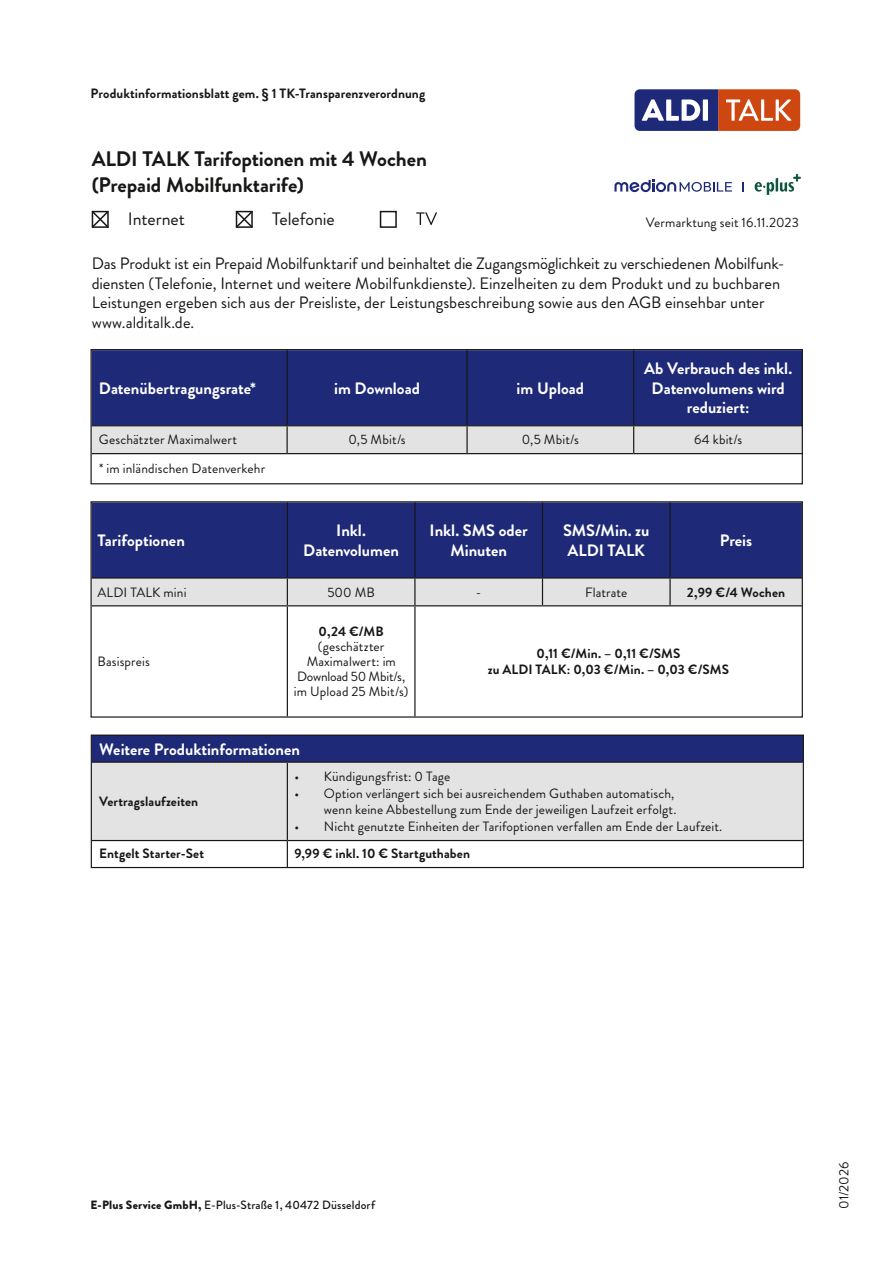
<style>
.page{position:relative;width:893px;height:1263px;background:#fff}
.page>*{position:absolute;margin:0;border:0;box-sizing:border-box;transform-origin:0 0}
.H1_Head_14_PT_Bold_schwarz{font:700 21px/25.2px "Brandon Grotesque";letter-spacing:-.005em;color:#181716}
.P_Copy_12_PT_regular_schwarz{font:18px "Brandon Grotesque";letter-spacing:-.005em;color:#181716}
.P_Copy_11_PT_Regular_schwarz{font:16.5px/19.5px "Brandon Grotesque";letter-spacing:-.005em;color:#181716}
.TAB_Tabellenhead{font:700 16.5px/19.5px "Brandon Grotesque";color:#fff;text-align:center}
.TAB_Tabellentext_9_PT_Regular_schwarz{font:13.5px/15px "Brandon Grotesque";letter-spacing:.01em;color:#181716;text-align:right}
.TAB_Tabellentext_9_PT_Regular_schwarz-2{font:700 13.5px/16.5px "Brandon Grotesque";letter-spacing:.005em;color:#181716;text-align:center}
.P_Copy_9_PT_regular_schwarz{font:13.5px "Brandon Grotesque";letter-spacing:.01em;color:#181716}
.P_Copy_9_PT_regular_schwarz-2{font:700 13.5px "Brandon Grotesque";letter-spacing:.005em;color:#181716}
.P_Copy_8_PT_Medium_schwarz{font:500 12px "Brandon Grotesque";letter-spacing:.015em;color:#181716}
.s1{font-weight:700}
.s2{font-weight:900}
</style>
<div class="page">
<div style="left:380px;top:211px;width:17px;height:17px;border:2px solid #181716"></div>
<svg style="left:91px;top:210px;width:18px;height:18px"></svg>
<svg style="left:235px;top:210px;width:18px;height:18px"></svg>
<svg style="left:416px;top:212px;width:21px;height:13px"></svg>
<div style="left:92px;top:351px;width:709px;height:74px;background:#1e2a77"></div>
<hr style="left:287px;top:350px;width:1px;height:75px;background:#181716">
<hr style="left:466px;top:350px;width:2px;height:75px;background:#181716">
<hr style="left:633px;top:350px;width:1px;height:75px;background:#181716">
<hr style="left:92px;top:425px;width:195px;height:1px;background:#181716">
<hr style="left:287px;top:425px;width:180px;height:1px;background:#181716">
<hr style="left:467px;top:425px;width:167px;height:1px;background:#181716">
<hr style="left:634px;top:425px;width:169px;height:1px;background:#181716">
<div style="left:92px;top:426px;width:709px;height:27px;background:#e3e3e3"></div>
<hr style="left:92px;top:453px;width:195px;height:1px;background:#181716">
<hr style="left:287px;top:453px;width:180px;height:1px;background:#181716">
<hr style="left:467px;top:453px;width:167px;height:1px;background:#181716">
<hr style="left:634px;top:453px;width:169px;height:1px;background:#181716">
<div style="left:90px;top:349px;width:713px;height:135px;border:1px solid #181716"></div>
<div style="left:92px;top:736px;width:711px;height:26px;background:#1e2a77"></div>
<div style="left:93px;top:763px;width:709px;height:77px;background:#e3e3e3"></div>
<hr style="left:92px;top:761px;width:195px;height:2px;background:#181716">
<hr style="left:287px;top:761px;width:516px;height:2px;background:#181716">
<hr style="left:287px;top:763px;width:1px;height:77px;background:#181716">
<svg style="left:93px;top:840px;width:709px;height:26px"></svg>
<div style="left:91px;top:734px;width:713px;height:134px;border:1px solid #181716"></div>
<div style="left:92px;top:503px;width:709px;height:74px;background:#1e2a77"></div>
<svg style="left:92px;top:606px;width:709px;height:110px"></svg>
<hr style="left:287px;top:502px;width:1px;height:75px;background:#181716">
<hr style="left:414px;top:502px;width:1px;height:75px;background:#181716">
<hr style="left:542px;top:502px;width:1px;height:75px;background:#181716">
<hr style="left:669px;top:502px;width:2px;height:75px;background:#181716">
<hr style="left:92px;top:577px;width:195px;height:2px;background:#181716">
<hr style="left:287px;top:577px;width:128px;height:2px;background:#181716">
<hr style="left:415px;top:577px;width:127px;height:2px;background:#181716">
<hr style="left:542px;top:577px;width:128px;height:2px;background:#181716">
<div style="left:92px;top:578px;width:709px;height:27px;background:#e3e3e3"></div>
<hr style="left:670px;top:577px;width:132px;height:2px;background:#181716">
<hr style="left:669px;top:579px;width:2px;height:26px;background:#181716">
<hr style="left:92px;top:605px;width:195px;height:1px;background:#181716">
<hr style="left:287px;top:605px;width:128px;height:1px;background:#181716">
<hr style="left:287px;top:606px;width:1px;height:110px;background:#181716">
<hr style="left:415px;top:605px;width:127px;height:1px;background:#181716">
<hr style="left:414px;top:606px;width:1px;height:110px;background:#181716">
<hr style="left:542px;top:605px;width:128px;height:1px;background:#181716">
<hr style="left:670px;top:605px;width:132px;height:1px;background:#181716">
<div style="left:90px;top:501px;width:713px;height:217px;border:1px solid #181716"></div>
<svg style="left:634px;top:89px;width:166px;height:42px;background:#935f66"></svg>
<svg style="left:755px;top:174px;width:46px;height:21px"></svg>
<svg style="left:614px;top:180px;width:118px;height:12px"></svg>
<p class="P_Copy_9_PT_regular_schwarz-2" style="left:91px;top:84px;width:336px">Produktinformationsblatt gem. § 1 TK-Transparenzverordnung</p>
<h1 class="H1_Head_14_PT_Bold_schwarz" style="left:92px;top:147px;width:337px">ALDI TALK Tarifoptionen mit 4 Wochen (Prepaid Mobilfunktarife)</h1>
<p class="P_Copy_12_PT_regular_schwarz" style="left:128px;top:206px;width:58px">Internet</p>
<p class="P_Copy_12_PT_regular_schwarz" style="left:272px;top:206px;width:64px">Telefonie</p>
<p class="P_Copy_9_PT_regular_schwarz" style="left:646px;top:213px;width:154px">Vermarktung seit 16.11.2023</p>
<p class="P_Copy_11_PT_Regular_schwarz" style="left:92px;top:254px;width:694px">Das Produkt ist ein Prepaid Mobilfunktarif und beinhaltet die Zugangsmöglichkeit zu verschiedenen Mobilfunk&shy;diensten (Telefonie, Internet und weitere Mobilfunkdienste). Einzelheiten zu dem Produkt und zu buchbaren Leistungen ergeben sich aus der Preisliste, der Leistungsbeschreibung sowie aus den AGB einsehbar unter www.alditalk.de.</p>
<p class="TAB_Tabellenhead" style="left:99px;top:379px;width:159px">Datenübertragungsrate*</p>
<p class="TAB_Tabellenhead" style="left:334px;top:379px;width:87px">im Download</p>
<p class="TAB_Tabellenhead" style="left:517px;top:379px;width:69px">im Upload</p>
<p class="TAB_Tabellenhead" style="left:644px;top:359px;width:150px">Ab Verbrauch des inkl.<br>Datenvolumens wird reduziert:</p>
<p class="TAB_Tabellentext_9_PT_Regular_schwarz" style="left:99px;top:432px;width:140px">Geschätzter Maximalwert</p>
<p class="TAB_Tabellentext_9_PT_Regular_schwarz" style="left:348px;top:432px;width:59px">0,5 Mbit/s</p>
<p class="TAB_Tabellentext_9_PT_Regular_schwarz" style="left:522px;top:432px;width:59px">0,5 Mbit/s</p>
<p class="TAB_Tabellentext_9_PT_Regular_schwarz" style="left:694px;top:432px;width:50px">64 kbit/s</p>
<p class="P_Copy_9_PT_regular_schwarz" style="left:99px;top:459px;width:168px">* im inländischen Datenverkehr</p>
<p class="TAB_Tabellenhead" style="left:98px;top:531px;width:89px">Tarifoptionen</p>
<p class="TAB_Tabellenhead" style="left:303px;top:521px;width:97px">Inkl.<br>Datenvolumen</p>
<p class="TAB_Tabellenhead" style="left:430px;top:521px;width:100px">Inkl. SMS oder<br>Minuten</p>
<p class="TAB_Tabellenhead" style="left:563px;top:521px;width:88px;text-align:left">SMS/Min. zu<br>ALDI TALK</p>
<p class="TAB_Tabellenhead" style="left:720px;top:531px;width:34px">Preis</p>
<p class="TAB_Tabellentext_9_PT_Regular_schwarz" style="left:98px;top:585px;width:90px">ALDI TALK mini</p>
<p class="TAB_Tabellentext_9_PT_Regular_schwarz" style="left:327px;top:585px;width:49px">500 MB</p>
<p class="TAB_Tabellentext_9_PT_Regular_schwarz" style="left:476px;top:585px;width:7px">-</p>
<p class="TAB_Tabellentext_9_PT_Regular_schwarz" style="left:585px;top:585px;width:44px">Flatrate</p>
<p class="TAB_Tabellentext_9_PT_Regular_schwarz-2" style="left:687px;top:584px;width:100px">2,99 €/4 Wochen</p>
<p class="TAB_Tabellentext_9_PT_Regular_schwarz" style="left:98px;top:654px;width:54px">Basispreis</p>
<p class="TAB_Tabellentext_9_PT_Regular_schwarz" style="left:294px;top:624px;width:116px;text-align:center"><span class="s1">0,24 €/MB </span>(geschätzter<br>Maximalwert: im<br>Download 50 Mbit/s, im Upload 25 Mbit/s)</p>
<p class="TAB_Tabellenhead" style="left:99px;top:739px;width:202px">Weitere Produktinformationen</p>
<p class="TAB_Tabellentext_9_PT_Regular_schwarz-2" style="left:488px;top:645px;width:243px">0,11 €/Min. – 0,11 €/SMS<br>zu ALDI TALK: 0,03 €/Min. – 0,03 €/SMS</p>
<p class="TAB_Tabellentext_9_PT_Regular_schwarz-2" style="left:99px;top:793px;width:101px">Vertragslaufzeiten</p>
<p class="TAB_Tabellentext_9_PT_Regular_schwarz" style="left:295px;top:769px;width:157px">• Kündigungsfrist: 0 Tage</p>
<p class="TAB_Tabellentext_9_PT_Regular_schwarz" style="left:295px;top:785px;width:383px;line-height:16.5px">• Option verlängert sich bei ausreichendem Guthaben automatisch, wenn keine Abbestellung zum Ende der jeweiligen Laufzeit erfolgt.</p>
<p class="TAB_Tabellentext_9_PT_Regular_schwarz" style="left:295px;top:819px;width:429px">• Nicht genutzte Einheiten der Tarifoptionen verfallen am Ende der Laufzeit.</p>
<p class="TAB_Tabellentext_9_PT_Regular_schwarz-2" style="left:99px;top:846px;width:106px">Entgelt Starter-Set</p>
<p class="TAB_Tabellentext_9_PT_Regular_schwarz-2" style="left:295px;top:846px;width:177px">9,99 € inkl. 10 € Startguthaben</p>
<p class="P_Copy_8_PT_Medium_schwarz" style="left:90px;top:1196px;width:286px"><span class="s2">E-Plus Service GmbH,</span> E-Plus-Straße 1, 40472 Düsseldorf</p>
<p class="P_Copy_9_PT_regular_schwarz" style="left:834px;top:1209px;width:48px;rotate:-90deg">01/2026</p>
</div>
